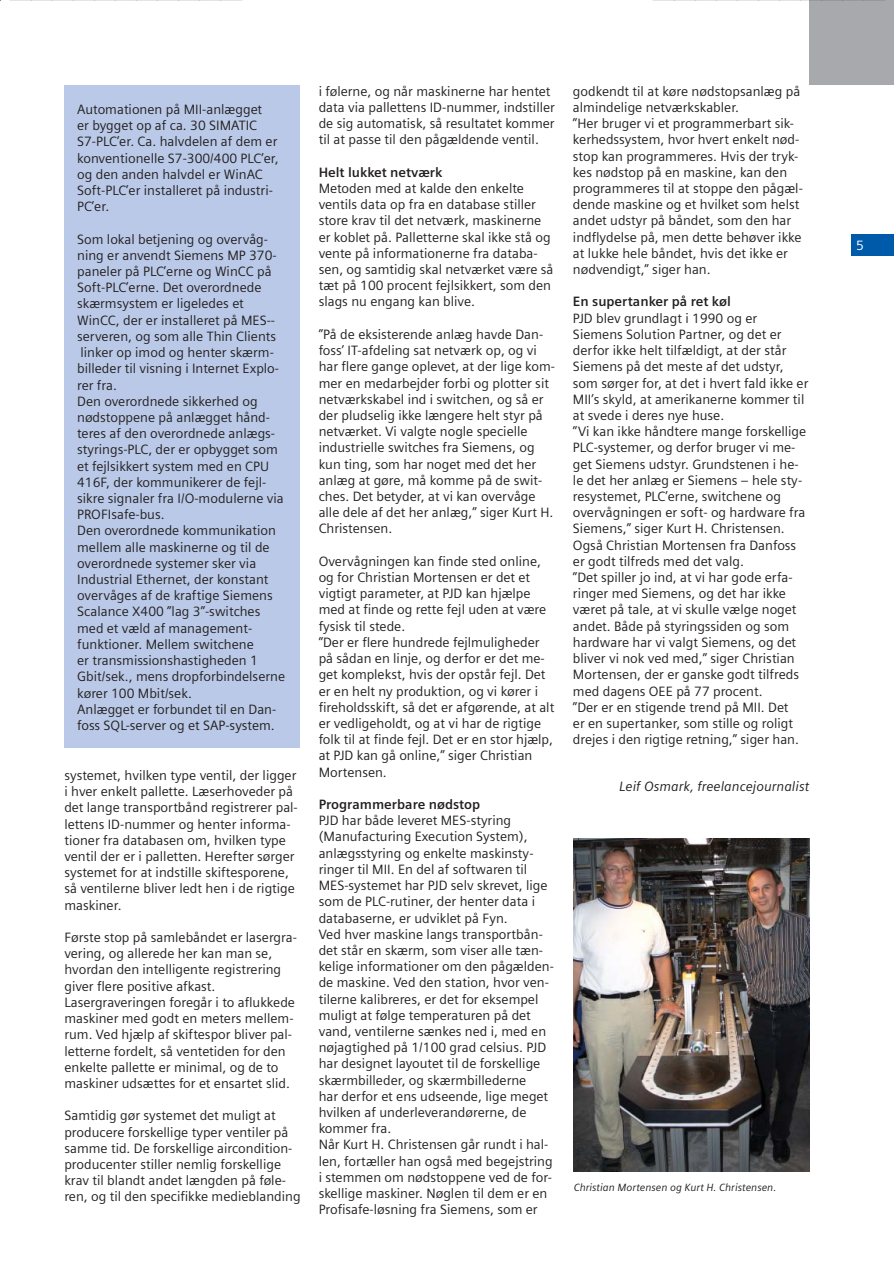
<style>
.page{position:relative;width:894px;height:1263px;background:#fff}
.page>*{position:absolute;margin:0;border:0;box-sizing:border-box;transform-origin:0 0}
.t1{font:13.5px/16.2px "Siemens Sans";color:#231f20}
.t2{font:700 13.5px "Siemens Sans";color:#231f20}
.t3{font:italic 13.5px "Siemens Sans";color:#231f20}
.t4{font:13.5px "Siemens Sans";color:#fff}
.t5{font:italic 10.5px "Siemens Sans";color:#231f20}
</style>
<div class="page">
<div style="left:851px;top:234px;width:42px;height:21px;background:#005aaa"></div>
<div style="left:808px;top:0;width:85px;height:85px;background:#a7a9ac"></div>
<div style="left:64px;top:85px;width:235px;height:663px;background:#bac9e7"></div>
<img style="left:573px;top:838px;width:235px;height:333px">
<svg style="left:10px;top:0;width:232px;height:1px"></svg>
<svg style="left:652px;top:0;width:232px;height:1px"></svg>
<p class="t1" style="left:77px;top:102px;width:203px">Automationen på MII-anlægget<br>er bygget op af ca. 30 SIMATIC<br>S7-PLC’er. Ca. halvdelen af dem er konventionelle S7-300/400 PLC’er, og den anden halvdel er WinAC<br>Soft-PLC’er installeret på industri-<br>PC’er.</p>
<p class="t1" style="left:77px;top:232px;width:209px">Som lokal betjening og overvåg&shy;ning er anvendt Siemens MP 370- paneler på PLC’erne og WinCC på<br>Soft-PLC’erne. Det overordnede skærmsystem er ligeledes et<br>WinCC, der er installeret på MES-- serveren, og som alle Thin Clients linker op imod og henter skærm&shy;billeder til visning i Internet Explo&shy;rer fra.<br>Den overordnede sikkerhed og nødstoppene på anlægget hånd&shy;teres af den overordnede anlægs&shy;styrings-PLC, der er opbygget som et fejlsikkert system med en CPU<br>416F, der kommunikerer de fejl&shy;sikre signaler fra I/O-modulerne via<br>PROFIsafe-bus.<br>Den overordnede kommunikation mellem alle maskinerne og til de overordnede systemer sker via<br>Industrial Ethernet, der konstant overvåges af de kraftige Siemens<br>Scalance X400 ”lag 3”-switches med et væld af management&shy;funktioner. Mellem switchene<br>er transmissionshastigheden 1<br>Gbit/sek., mens dropforbindelserne kører 100 Mbit/sek.<br>Anlægget er forbundet til en Dan&shy;foss SQL-server og et SAP-system.</p>
<p class="t1" style="left:64px;top:768px;width:235px">systemet, hvilken type ventil, der ligger i hver enkelt pallette. Læserhoveder på det lange transportbånd registrerer pal&shy;lettens ID-nummer og henter informa&shy;tioner fra databasen om, hvilken type ventil der er i palletten. Herefter sørger systemet for at indstille skiftesporene, så ventilerne bliver ledt hen i de rigtige maskiner.</p>
<p class="t1" style="left:64px;top:930px;width:234px">Første stop på samlebåndet er lasergra&shy;vering, og allerede her kan man se, hvordan den intelligente registrering giver flere positive afkast.<br>Lasergraveringen foregår i to aflukkede maskiner med godt en meters mellem&shy;rum. Ved hjælp af skiftespor bliver pal&shy;letterne fordelt, så ventetiden for den enkelte pallette er minimal, og de to maskiner udsættes for et ensartet slid.</p>
<p class="t1" style="left:64px;top:1108px;width:238px">Samtidig gør systemet det muligt at producere forskellige typer ventiler på samme tid. De forskellige aircondition&shy;producenter stiller nemlig forskellige krav til blandt andet længden på føle&shy;ren, og til den specifikke medieblanding</p>
<p class="t1" style="left:318px;top:84px;width:238px">i følerne, og når maskinerne har hentet data via pallettens ID-nummer, indstiller de sig automatisk, så resultatet kommer til at passe til den pågældende ventil.</p>
<p class="t2" style="left:318px;top:167px;width:125px">Helt lukket netværk</p>
<p class="t1" style="left:318px;top:181px;width:236px">Metoden med at kalde den enkelte ventils data op fra en database stiller store krav til det netværk, maskinerne er koblet på. Palletterne skal ikke stå og vente på informationerne fra databa&shy;sen, og samtidig skal netværket være så tæt på 100 procent fejlsikkert, som den slags nu engang kan blive.</p>
<p class="t1" style="left:318px;top:327px;width:238px">”På de eksisterende anlæg havde Dan&shy;foss’ IT-afdeling sat netværk op, og vi har flere gange oplevet, at der lige kom&shy;mer en medarbejder forbi og plotter sit netværkskabel ind i switchen, og så er der pludselig ikke længere helt styr på netværket. Vi valgte nogle specielle industrielle switches fra Siemens, og kun ting, som har noget med det her anlæg at gøre, må komme på de swit&shy;ches. Det betyder, at vi kan overvåge alle dele af det her anlæg,” siger Kurt H.<br>Christensen.</p>
<p class="t1" style="left:318px;top:554px;width:237px">Overvågningen kan finde sted online, og for Christian Mortensen er det et vigtigt parameter, at PJD kan hjælpe med at finde og rette fejl uden at være fysisk til stede.<br>”Der er flere hundrede fejlmuligheder på sådan en linje, og derfor er det me&shy;get komplekst, hvis der opstår fejl. Det er en helt ny produktion, og vi kører i fireholdsskift, så det er afgørende, at alt er vedligeholdt, og at vi har de rigtige folk til at finde fejl. Det er en stor hjælp, at PJD kan gå online,” siger Christian Mortensen.</p>
<p class="t2" style="left:318px;top:799px;width:163px">Programmerbare nødstop</p>
<p class="t1" style="left:318px;top:813px;width:236px">PJD har både leveret MES-styring (Manufacturing Execution System), anlægsstyring og enkelte maskinsty&shy;ringer til MII. En del af softwaren til MES-systemet har PJD selv skrevet, lige som de PLC-rutiner, der henter data i databaserne, er udviklet på Fyn.<br>Ved hver maskine langs transportbån&shy;det står en skærm, som viser alle tæn&shy;kelige informationer om den pågælden&shy;de maskine. Ved den station, hvor ven&shy;tilerne kalibreres, er det for eksempel muligt at følge temperaturen på det vand, ventilerne sænkes ned i, med en nøjagtighed på 1/100 grad celsius. PJD har designet layoutet til de forskellige skærmbilleder, og skærmbillederne<br>har derfor et ens udseende, lige meget hvilken af underleverandørerne, de kommer fra.<br>Når Kurt H. Christensen går rundt i hal&shy;len, fortæller han også med begejstring i stemmen om nødstoppene ved de for&shy;skellige maskiner. Nøglen til dem er en Profisafe-løsning fra Siemens, som er</p>
<p class="t1" style="left:572px;top:84px;width:231px">godkendt til at køre nødstopsanlæg på almindelige netværkskabler.<br>”Her bruger vi et programmerbart sik&shy;kerhedssystem, hvor hvert enkelt nød&shy;stop kan programmeres. Hvis der tryk&shy;kes nødstop på en maskine, kan den programmeres til at stoppe den pågæl&shy;dende maskine og et hvilket som helst andet udstyr på båndet, som den har indflydelse på, men dette behøver ikke at lukke hele båndet, hvis det ikke er nødvendigt,” siger han.</p>
<p class="t2" style="left:572px;top:296px;width:159px">En supertanker på ret køl</p>
<p class="t1" style="left:572px;top:311px;width:237px">PJD blev grundlagt i 1990 og er Siemens Solution Partner, og det er derfor ikke helt tilfældigt, at der står Siemens på det meste af det udstyr, som sørger for, at det i hvert fald ikke er MII’s skyld, at amerikanerne kommer til at svede i deres nye huse.<br>”Vi kan ikke håndtere mange forskellige PLC-systemer, og derfor bruger vi me&shy;get Siemens udstyr. Grundstenen i he&shy;le det her anlæg er Siemens – hele sty&shy;resystemet, PLC’erne, switchene og overvågningen er soft- og hardware fra Siemens,” siger Kurt H. Christensen.<br>Også Christian Mortensen fra Danfoss er godt tilfreds med det valg.<br>”Det spiller jo ind, at vi har gode erfa&shy;ringer med Siemens, og det har ikke været på tale, at vi skulle vælge noget andet. Både på styringssiden og som hardware har vi valgt Siemens, og det bliver vi nok ved med,” siger Christian Mortensen, der er ganske godt tilfreds med dagens OEE på 77 procent.<br>”Der er en stigende trend på MII. Det<br>er en supertanker, som stille og roligt drejes i den rigtige retning,” siger han.</p>
<p class="t3" style="left:619px;top:781px;width:191px">Leif Osmark, freelancejournalist</p>
<p class="t5" style="left:573px;top:1183px;width:204px">Christian Mortensen og Kurt H. Christensen.</p>
<p class="t4" style="left:855px;top:240px;width:9px">5</p>
</div>
